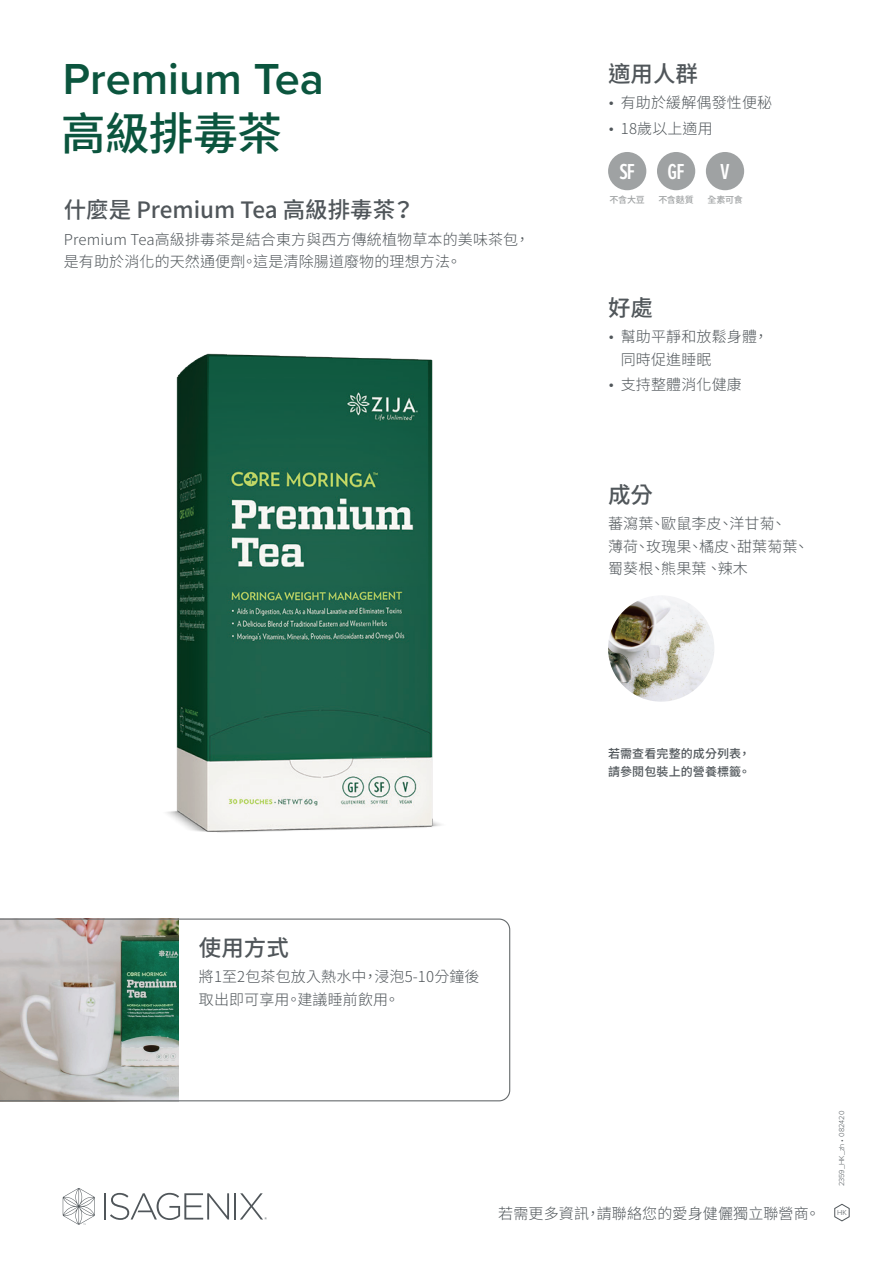
<style>
.page{position:relative;width:893px;height:1263px;background:#fff}
.page>*{position:absolute;margin:0;border:0;box-sizing:border-box;transform-origin:0 0}
.t1{font:600 45px "Proxima Nova";color:#0b553e}
.t2{font:500 45px "Noto Sans CJ Ktc";letter-spacing:-.02em;color:#0b553e}
.t3{font:500 22.5px "Noto Sans CJ Ktc";color:#50565a}
.t4{font:600 22.5px "Proxima Nova Ex Cn";color:#fff}
.t5{font:300 15px/22.5px "Noto Sans CJ Ktc";letter-spacing:.01em;color:#50565a}
.t6{font:500 12px/18px "Noto Sans CJ Ktc";letter-spacing:.01em;color:#50565a}
.t7{font:500 9px "Noto Sans CJ Ktc";letter-spacing:-.01em;color:#9fa2a3}
.t8{font:300 7.5px "Proxima Nova";color:#50565a}
.s1{font-family:"Gotham";font-weight:400;font-size:13.5px}
</style>
<div class="page">
<svg style="left:0;top:918px;width:510px;height:183px"></svg>
<svg style="left:834px;top:1204px;width:16px;height:17px"></svg>
<hr style="left:104px;top:1193px;width:2px;height:26px;background:#50565a">
<hr style="left:234px;top:1193px;width:2px;height:26px;background:#50565a">
<svg style="left:240px;top:1193px;width:27px;height:26px"></svg>
<svg style="left:110px;top:1193px;width:119px;height:27px"></svg>
<svg style="left:63px;top:1188px;width:32px;height:37px"></svg>
<img style="left:167px;top:353px;width:274px;height:480px">
<img style="left:608px;top:595px;width:106px;height:107px;border-radius:53px">
<div style="left:657px;top:152px;width:38px;height:38px;background:#9fa2a3;border-radius:50%"></div>
<div style="left:706px;top:152px;width:38px;height:38px;background:#9fa2a3;border-radius:50%"></div>
<div style="left:608px;top:152px;width:38px;height:38px;background:#9fa2a3;border-radius:50%"></div>
<h1 class="t1" style="left:63px;top:45px;width:263px">Premium Tea</h1>
<h1 class="t2" style="left:61px;top:108px;width:223px">高級排毒茶</h1>
<h2 class="t3" style="left:64px;top:197px;width:352px">什麼是 Premium Tea 高級排毒茶？</h2>
<p class="t5" style="left:64px;top:228px;width:467px">Premium Tea高級排毒茶是結合東方與西方傳統植物草本的美味茶包，是有助於消化的天然通便劑。這是清除腸道廢物的理想方法。</p>
<h2 class="t3" style="left:608px;top:61px;width:91px">適用人群</h2>
<p class="t5" style="left:608px;top:92px;width:166px"><span class="s1">•</span> 有助於緩解偶發性便秘</p>
<p class="t5" style="left:608px;top:118px;width:106px"><span class="s1">•</span> 18歲以上適用</p>
<h2 class="t4" style="left:619px;top:155px;width:17px">SF</h2>
<p class="t7" style="left:609px;top:194px;width:37px">不含大豆</p>
<h2 class="t4" style="left:668px;top:155px;width:19px">GF</h2>
<p class="t7" style="left:658px;top:194px;width:37px">不含麩質</p>
<h2 class="t4" style="left:720px;top:155px;width:10px">V</h2>
<p class="t7" style="left:707px;top:194px;width:37px">全素可食</p>
<h2 class="t3" style="left:608px;top:295px;width:46px">好處</h2>
<p class="t5" style="left:621px;top:326px;width:149px;text-indent:-13px"><span class="s1">•</span> 幫助平靜和放鬆身體，同時促進睡眠</p>
<p class="t5" style="left:608px;top:374px;width:135px"><span class="s1">•</span> 支持整體消化健康</p>
<h2 class="t3" style="left:608px;top:482px;width:46px">成分</h2>
<p class="t5" style="left:608px;top:513px;width:202px">蕃瀉葉、歐鼠李皮、洋甘菊、<br>薄荷、玫瑰果、橘皮、甜葉菊葉、蜀葵根、熊果葉 、辣木</p>
<p class="t6" style="left:608px;top:745px;width:144px">若需查看完整的成分列表，請參閱包裝上的營養標籤。</p>
<h2 class="t3" style="left:199px;top:935px;width:91px">使用方式</h2>
<p class="t5" style="left:199px;top:966px;width:282px">將1至2包茶包放入熱水中，浸泡5-10分鐘後取出即可享用。建議睡前飲用。</p>
<p class="t5" style="left:498px;top:1202px;width:323px">若需更多資訊，請聯絡您的愛身健儷獨立聯營商。</p>
<p class="t8" style="left:836px;top:1186px;width:77px;rotate:-90deg">2359_HK_zh • 082420</p>
<p class="t8" style="left:837px;top:1207px;width:11px">HK</p>
</div>
